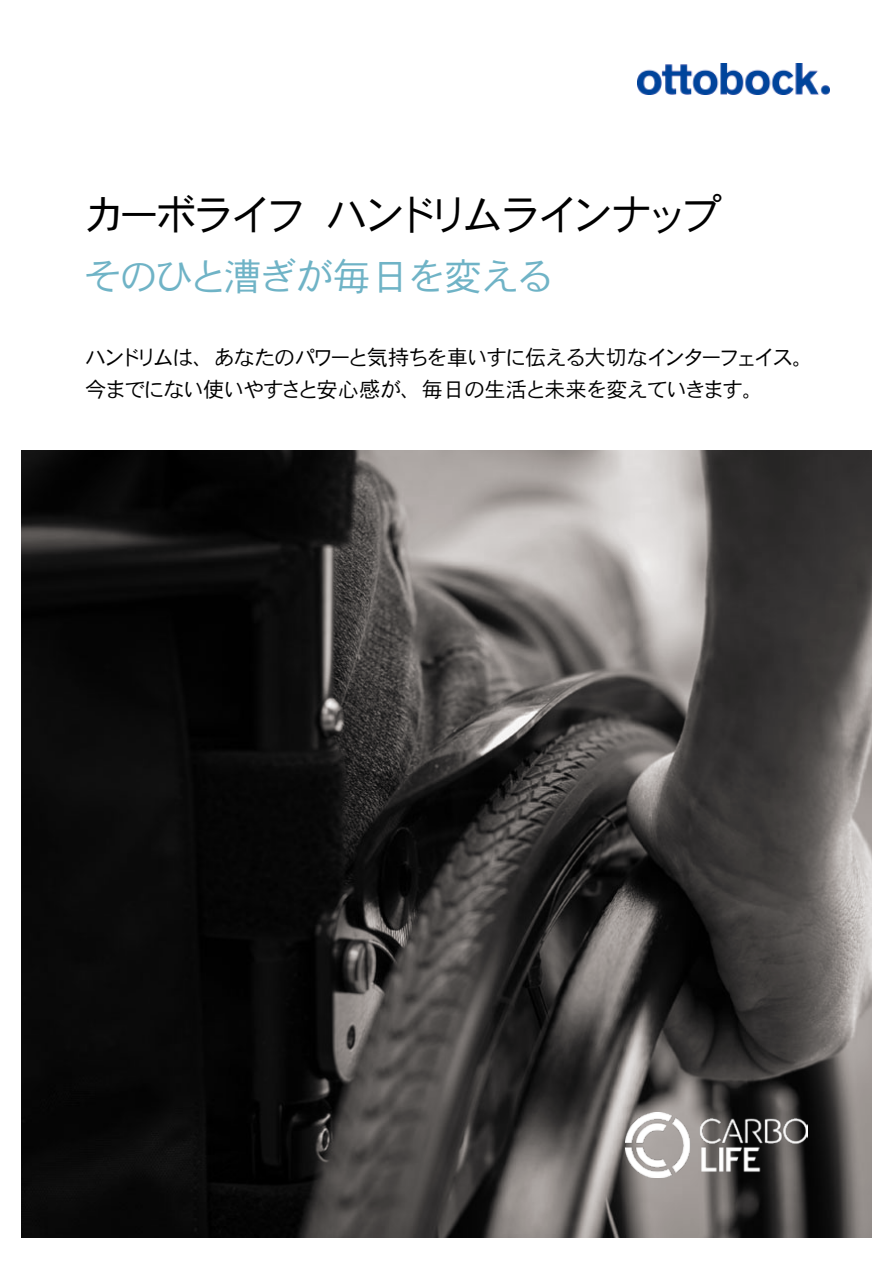
<style>
.page{position:relative;width:893px;height:1263px;background:#fff}
.page>*{position:absolute;margin:0;border:0;box-sizing:border-box;transform-origin:0 0}
.t1{font:42.45px "DFHS Gothic Std W3";letter-spacing:-.17em;color:#000}
.t2{font:38.25px "DFHS Gothic Std W3";letter-spacing:-.06em;color:#6fb3c6}
.t3{font:21.3px/32px "DFHS Gothic Std W3";letter-spacing:-.075em;color:#000}
</style>
<div class="page">
<img style="left:21px;top:451px;width:851px;height:786px">
<img style="left:638px;top:63px;width:191px;height:31px">
<img style="left:625px;top:1113px;width:183px;height:65px">
<h1 class="t1" style="left:84px;top:192px;width:639px">カーボライフ　ハンドリムラインナップ</h1>
<h2 class="t2" style="left:84px;top:256px;width:472px">そのひと漕ぎが毎日を変える</h2>
<p class="t3" style="left:85px;top:341px;width:730px">ハンドリムは、あなたのパワーと気持ちを車いすに伝える大切なインターフェイス。今までにない使いやすさと安心感が、毎日の生活と未来を変えていきます。</p>
</div>
